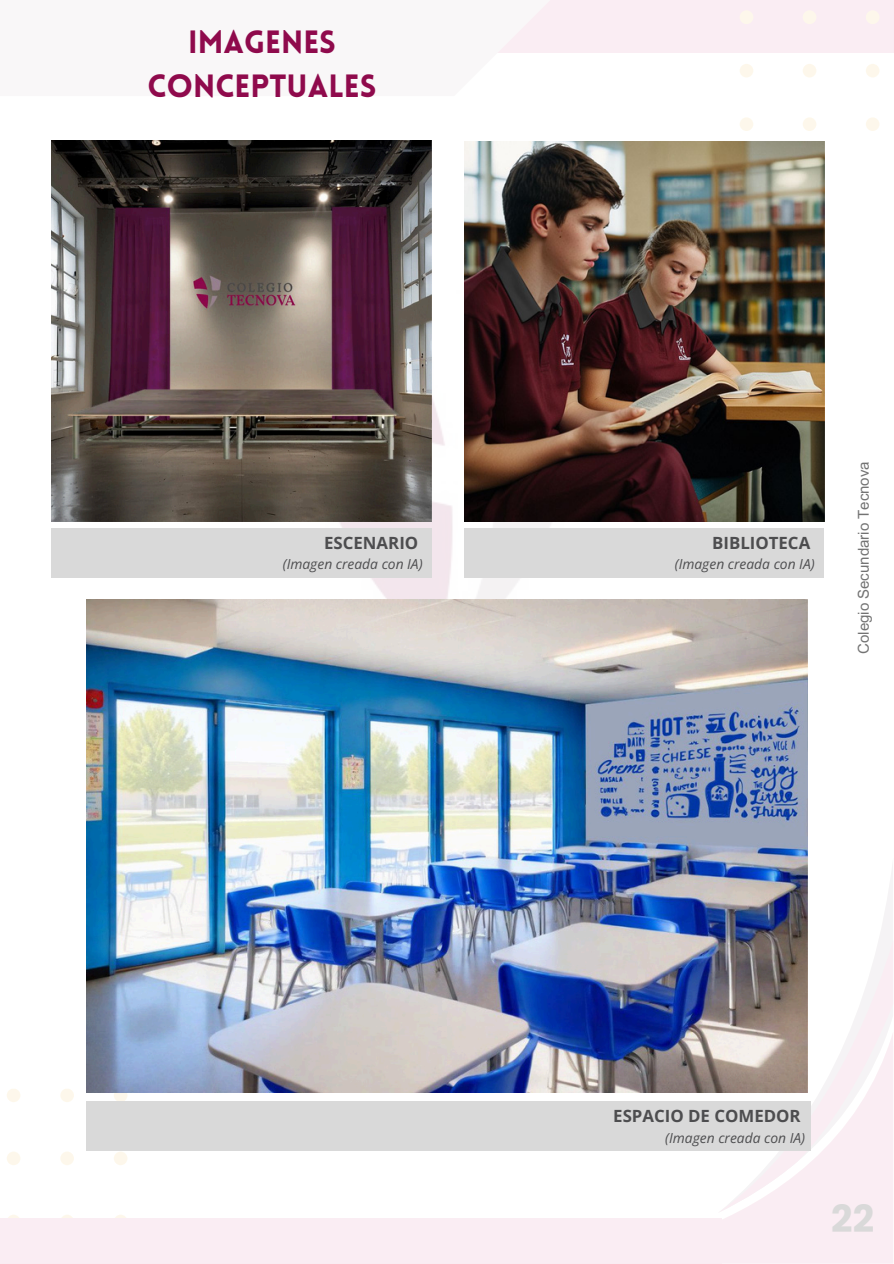
<style>
.page{position:relative;width:894px;height:1264px;background:#fff}
.page>*{position:absolute;margin:0;border:0;box-sizing:border-box;transform-origin:0 0}
.t1{font:700 37.5px "Poppins";color:#d9d9d9}
.t2{font:900 31.5px/43.8px "Lovelo";color:#8f0a4c;text-align:center}
.t3{font:700 16.8px "Open Sans";color:#4d4d4f}
.t4{font:15px "Arial MT Pro";color:#737373}
.t5{font:italic 13.8px "Open Sans";color:#4d4d4f}
</style>
<div class="page">
<img style="left:0;top:0;width:892px;height:1262px">
<img style="left:51px;top:141px;width:380px;height:380px">
<img style="left:87px;top:600px;width:720px;height:492px">
<img style="left:464px;top:142px;width:360px;height:379px">
<div style="left:51px;top:528px;width:381px;height:50px;background:#d9d9d9"></div>
<div style="left:464px;top:528px;width:359px;height:50px;background:#d9d9d9"></div>
<div style="left:87px;top:1101px;width:723px;height:50px;background:#d9d9d9"></div>
<p class="t2" style="left:147px;top:23px;width:230px">IMAGENES<br>CONCEPTUALES</p>
<p class="t3" style="left:324px;top:531px;width:96px">ESCENARIO</p>
<p class="t5" style="left:283px;top:554px;width:141px">(Imagen creada con IA)</p>
<p class="t3" style="left:712px;top:531px;width:100px">BIBLIOTECA</p>
<p class="t5" style="left:674px;top:554px;width:141px">(Imagen creada con IA)</p>
<p class="t4" style="left:857px;top:654px;width:194px;rotate:-90deg">Colegio Secundario Tecnova</p>
<p class="t3" style="left:613px;top:1104px;width:189px">ESPACIO DE COMEDOR</p>
<p class="t5" style="left:665px;top:1127px;width:141px">(Imagen creada con IA)</p>
<p class="t1" style="left:831px;top:1192px;width:44px">22</p>
</div>
